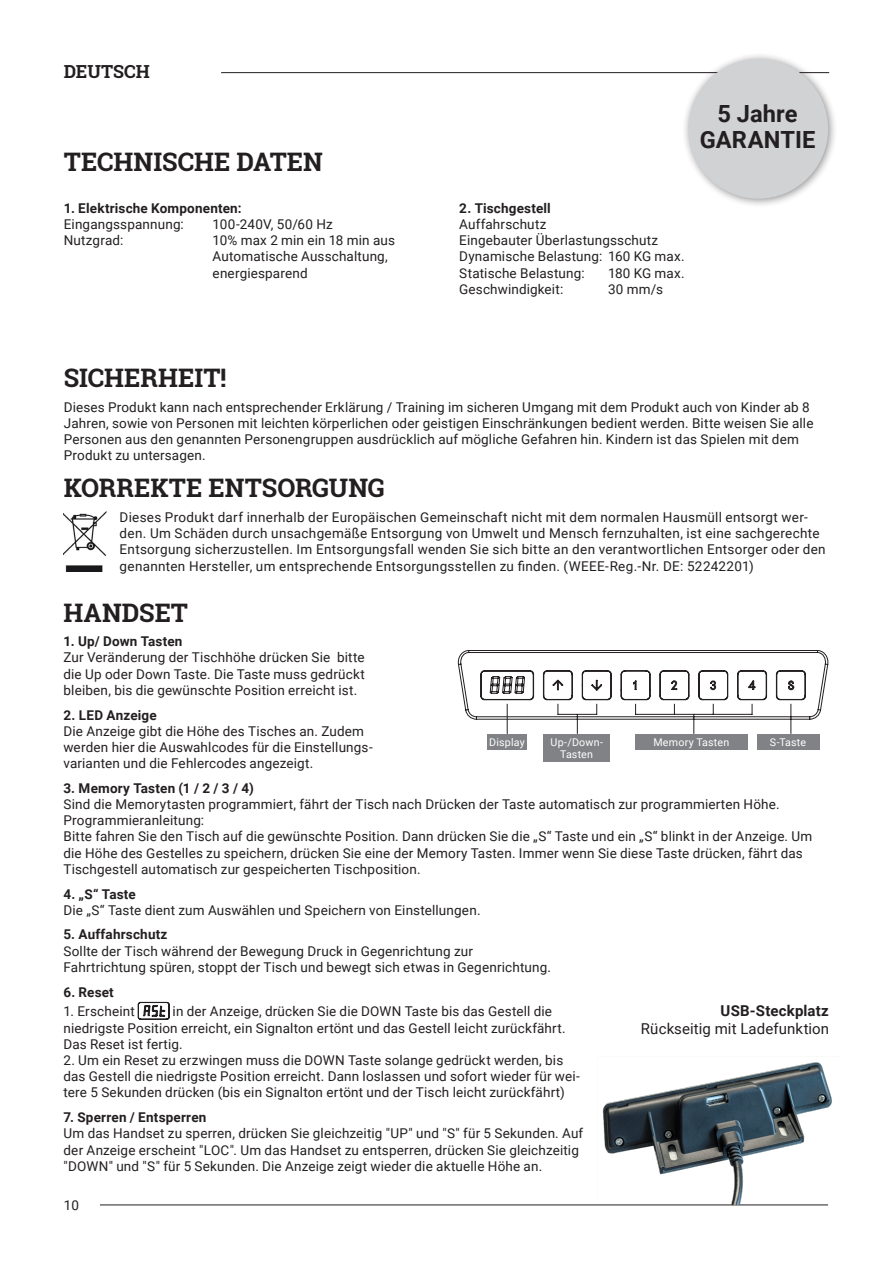
<style>
.page{position:relative;width:893px;height:1263px;background:#fff}
.page>*{position:absolute;margin:0;border:0;box-sizing:border-box;transform-origin:0 0}
.t1{font:700 25.5px "Roboto Slab";color:#231f20}
.t2{font:700 23.7px/26.1px "Roboto";color:#231f20;text-align:center}
.t3{font:700 18px "Roboto Slab";color:#231f20}
.t4{font:15px "Roboto";letter-spacing:.005em;color:#231f20}
.t5{font:700 15px "Roboto";letter-spacing:.01em;color:#231f20}
.t6{font:13.5px/16.2px "Roboto";letter-spacing:.015em;color:#231f20}
.t7{font:700 13.5px "Roboto";letter-spacing:.015em;color:#231f20}
.t8{font:10.65px "Roboto";letter-spacing:.02em;color:#fff}
</style>
<div class="page">
<hr style="left:100px;top:1204px;width:728px;height:1px;background:#231f20">
<hr style="left:221px;top:72px;width:608px;height:1px;background:#231f20">
<img style="left:597px;top:1062px;width:235px;height:143px">
<svg style="left:138px;top:1002px;width:31px;height:17px"></svg>
<div style="left:681px;top:52px;width:157px;height:156px;background:#231f20;opacity:.5"></div>
<div style="left:688px;top:59px;width:140px;height:140px;background:#d1d2d4;border-radius:50%"></div>
<img style="left:64px;top:511px;width:43px;height:61px">
<svg style="left:458px;top:650px;width:371px;height:84px"></svg>
<div style="left:487px;top:734px;width:40px;height:16px;background:#808285"></div>
<div style="left:757px;top:734px;width:62px;height:16px;background:#808285"></div>
<div style="left:635px;top:734px;width:113px;height:16px;background:#808285"></div>
<div style="left:543px;top:734px;width:67px;height:28px;background:#808285"></div>
<h3 class="t3" style="left:64px;top:60px;width:88px">DEUTSCH</h3>
<h1 class="t1" style="left:64px;top:145px;width:261px">TECHNISCHE DATEN</h1>
<p class="t7" style="left:64px;top:199px;width:179px">1. Elektrische Komponenten:</p>
<p class="t6" style="left:64px;top:216px;width:122px">Eingangsspannung:</p>
<p class="t6" style="left:213px;top:216px;width:122px">100-240V, 50/60 Hz</p>
<p class="t6" style="left:64px;top:232px;width:61px">Nutzgrad:</p>
<p class="t6" style="left:213px;top:232px;width:184px">10% max 2 min ein 18 min aus<br>Automatische Ausschaltung, energiesparend</p>
<h2 class="t2" style="left:700px;top:100px;width:117px">5 Jahre<br>GARANTIE</h2>
<p class="t7" style="left:459px;top:199px;width:93px">2. Tischgestell</p>
<p class="t6" style="left:459px;top:216px;width:227px">Auffahrschutz<br>Eingebauter Überlastungsschutz<br>Dynamische Belastung: 160 KG max.<br>Statische Belastung:</p>
<p class="t6" style="left:608px;top:264px;width:78px">180 KG max.</p>
<p class="t6" style="left:459px;top:280px;width:106px">Geschwindigkeit:</p>
<p class="t6" style="left:608px;top:280px;width:56px">30 mm/s</p>
<h1 class="t1" style="left:64px;top:360px;width:164px">SICHERHEIT!</h1>
<p class="t6" style="left:64px;top:398px;width:751px">Dieses Produkt kann nach entsprechender Erklärung / Training im sicheren Umgang mit dem Produkt auch von Kinder ab 8<br>Jahren, sowie von Personen mit leichten körperlichen oder geistigen Einschränkungen bedient werden. Bitte weisen Sie alle Personen aus den genannten Personengruppen ausdrücklich auf mögliche Gefahren hin. Kindern ist das Spielen mit dem Produkt zu untersagen.</p>
<h1 class="t1" style="left:64px;top:470px;width:322px">KORREKTE ENTSORGUNG</h1>
<p class="t6" style="left:120px;top:508px;width:708px">Dieses Produkt darf innerhalb der Europäischen Gemeinschaft nicht mit dem normalen Hausmüll entsorgt wer&shy;den. Um Schäden durch unsachgemäße Entsorgung von Umwelt und Mensch fernzuhalten, ist eine sachgerechte Entsorgung sicherzustellen. Im Entsorgungsfall wenden Sie sich bitte an den verantwortlichen Entsorger oder den genannten Hersteller, um entsprechende Entsorgungsstellen zu finden. (WEEE-Reg.-Nr. DE: 52242201)</p>
<h1 class="t1" style="left:64px;top:595px;width:126px">HANDSET</h1>
<p class="t7" style="left:64px;top:632px;width:120px">1. Up/ Down Tasten</p>
<p class="t6" style="left:64px;top:649px;width:303px;text-align:justify">Zur Veränderung der Tischhöhe drücken Sie bitte die Up oder Down Taste. Die Taste muss gedrückt bleiben, bis die gewünschte Position erreicht ist.</p>
<p class="t7" style="left:64px;top:705px;width:95px">2. LED Anzeige</p>
<p class="t6" style="left:64px;top:722px;width:311px">Die Anzeige gibt die Höhe des Tisches an. Zudem werden hier die Auswahlcodes für die Einstellungs&shy;varianten und die Fehlercodes angezeigt.</p>
<p class="t7" style="left:64px;top:778px;width:192px">3. Memory Tasten (1 / 2 / 3 / 4)</p>
<p class="t6" style="left:64px;top:796px;width:750px">Sind die Memorytasten programmiert, fährt der Tisch nach Drücken der Taste automatisch zur programmierten Höhe.<br>Programmieranleitung:<br>Bitte fahren Sie den Tisch auf die gewünschte Position. Dann drücken Sie die „S“ Taste und ein „S“ blinkt in der Anzeige. Um die Höhe des Gestelles zu speichern, drücken Sie eine der Memory Tasten. Immer wenn Sie diese Taste drücken, fährt das Tischgestell automatisch zur gespeicherten Tischposition.</p>
<p class="t7" style="left:64px;top:884px;width:74px">4. „S“ Taste</p>
<p class="t6" style="left:64px;top:901px;width:419px">Die „S“ Taste dient zum Auswählen und Speichern von Einstellungen.</p>
<p class="t7" style="left:64px;top:925px;width:105px">5. Auffahrschutz</p>
<p class="t6" style="left:64px;top:942px;width:489px">Sollte der Tisch während der Bewegung Druck in Gegenrichtung zur<br>Fahrtrichtung spüren, stoppt der Tisch und bewegt sich etwas in Gegenrichtung.</p>
<p class="t7" style="left:64px;top:982px;width:52px">6. Reset</p>
<p class="t6" style="left:64px;top:1003px;width:73px">1. Erscheint</p>
<p class="t8" style="left:489px;top:735px;width:37px">Display</p>
<p class="t8" style="left:550px;top:734px;width:54px">Up-/Down-</p>
<p class="t8" style="left:653px;top:735px;width:78px">Memory Tasten</p>
<p class="t8" style="left:770px;top:735px;width:38px">S-Taste</p>
<p class="t8" style="left:560px;top:747px;width:34px">Tasten</p>
<p class="t5" style="left:721px;top:1000px;width:110px">USB-Steckplatz</p>
<p class="t4" style="left:641px;top:1018px;width:190px">Rückseitig mit Ladefunktion</p>
<p class="t6" style="left:64px;top:1003px;width:504px;text-indent:109px">in der Anzeige, drücken Sie die DOWN Taste bis das Gestell die niedrigste Position erreicht, ein Signalton ertönt und das Gestell leicht zurückfährt.<br>Das Reset ist fertig.</p>
<p class="t6" style="left:64px;top:1052px;width:518px">2. Um ein Reset zu erzwingen muss die DOWN Taste solange gedrückt werden, bis das Gestell die niedrigste Position erreicht. Dann loslassen und sofort wieder für wei&shy;tere 5 Sekunden drücken (bis ein Signalton ertönt und der Tisch leicht zurückfährt)</p>
<p class="t7" style="left:64px;top:1108px;width:144px">7. Sperren / Entsperren</p>
<p class="t6" style="left:64px;top:1125px;width:521px">Um das Handset zu sperren, drücken Sie gleichzeitig "UP" und "S" für 5 Sekunden. Auf der Anzeige erscheint "LOC". Um das Handset zu entsperren, drücken Sie gleichzeitig "DOWN" und "S" für 5 Sekunden. Die Anzeige zeigt wieder die aktuelle Höhe an.</p>
<p class="t6" style="left:64px;top:1196px;width:17px">10</p>
</div>
